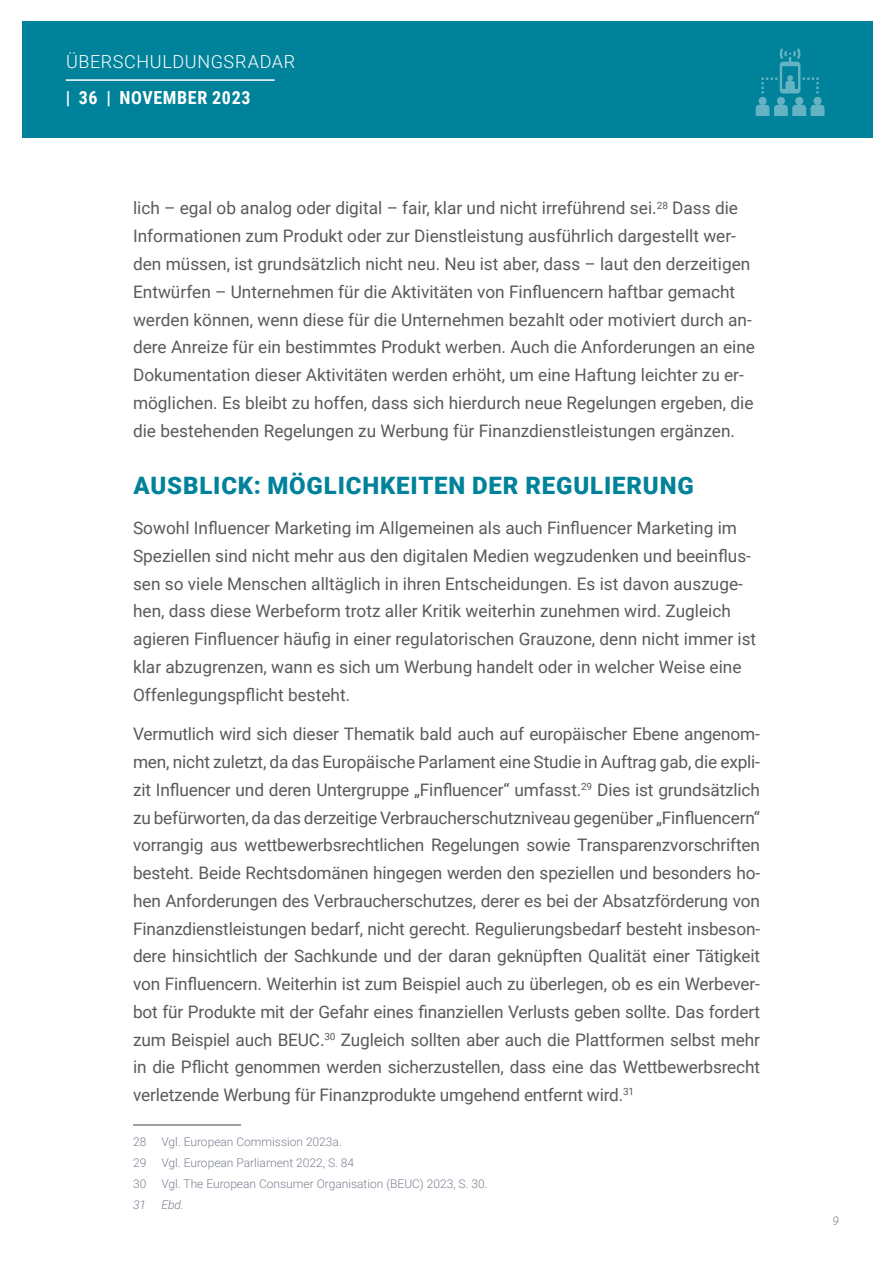
<style>
.page{position:relative;width:893px;height:1263px;background:#fff}
.page>*{position:absolute;margin:0;border:0;box-sizing:border-box;transform-origin:0 0}
.t1{font:900 24px "Roboto";letter-spacing:.035em;color:#00829b}
.t2{font:300 18px "Roboto";letter-spacing:.035em;color:#fff}
.t3{font:700 18px "Roboto Condensed";letter-spacing:.035em;color:#fff}
.t4{font:17.25px/27.8px "Roboto";color:#595a5a}
.t5{font:300 12px "Roboto";color:#7c8191}
.t6{font:italic 300 12px "Roboto";color:#7c8191}
</style>
<div class="page">
<div style="left:22px;top:21px;width:850px;height:117px;background:#00829b"></div>
<img style="left:755px;top:49px;width:70px;height:67px">
<hr style="left:66px;top:79px;width:209px;height:2px;background:#fff">
<hr style="left:133px;top:1124px;width:108px;height:1px;background:#3f434d">
<p class="t2" style="left:66px;top:48px;width:231px">ÜBERSCHULDUNGSRADAR</p>
<p class="t3" style="left:66px;top:85px;width:186px">| 36 | NOVEMBER 2023</p>
<p class="t4" style="left:133px;top:194px;width:623px">lich – egal ob analog oder digital – fair, klar und nicht irreführend sei.<sup>28</sup> Dass die Informationen zum Produkt oder zur Dienstleistung ausführlich dargestellt wer&shy;den müssen, ist grundsätzlich nicht neu. Neu ist aber, dass – laut den derzeitigen Entwürfen – Unternehmen für die Aktivitäten von Finfluencern haftbar gemacht werden können, wenn diese für die Unternehmen bezahlt oder motiviert durch an&shy;dere Anreize für ein bestimmtes Produkt werben. Auch die Anforderungen an eine Dokumentation dieser Aktivitäten werden erhöht, um eine Haftung leichter zu er&shy;möglichen. Es bleibt zu hoffen, dass sich hierdurch neue Regelungen ergeben, die die bestehenden Regelungen zu Werbung für Finanzdienstleistungen ergänzen.</p>
<h1 class="t1" style="left:133px;top:469px;width:562px">AUSBLICK: MÖGLICHKEITEN DER REGULIERUNG</h1>
<p class="t4" style="left:133px;top:513px;width:625px">Sowohl Influencer Marketing im Allgemeinen als auch Finfluencer Marketing im Speziellen sind nicht mehr aus den digitalen Medien wegzudenken und beeinflus&shy;sen so viele Menschen alltäglich in ihren Entscheidungen. Es ist davon auszuge&shy;hen, dass diese Werbeform trotz aller Kritik weiterhin zunehmen wird. Zugleich agieren Finfluencer häufig in einer regulatorischen Grauzone, denn nicht immer ist klar abzugrenzen, wann es sich um Werbung handelt oder in welcher Weise eine Offenlegungspflicht besteht.</p>
<p class="t4" style="left:133px;top:720px;width:629px;text-align:justify">Vermutlich wird sich dieser Thematik bald auch auf europäischer Ebene angenom&shy;men, nicht zuletzt, da das Europäische Parlament eine Studie in Auftrag gab, die expli&shy;zit Influencer und deren Untergruppe „Finfluencer“ umfasst.<sup>29</sup> Dies ist grundsätzlich zu befürworten, da das derzeitige Verbraucherschutzniveau gegenüber „Finfluencern“ vorrangig aus wettbewerbsrechtlichen Regelungen sowie Transparenzvorschriften besteht. Beide Rechtsdomänen hingegen werden den speziellen und besonders ho&shy;hen Anforderungen des Verbraucherschutzes, derer es bei der Absatzförderung von Finanzdienstleistungen bedarf, nicht gerecht. Regulierungsbedarf besteht insbeson&shy;dere hinsichtlich der Sachkunde und der daran geknüpften Qualität einer Tätigkeit von Finfluencern. Weiterhin ist zum Beispiel auch zu überlegen, ob es ein Werbever&shy;bot für Produkte mit der Gefahr eines finanziellen Verlusts geben sollte. Das fordert zum Beispiel auch BEUC.<sup>30</sup> Zugleich sollten aber auch die Plattformen selbst mehr in die Pflicht genommen werden sicherzustellen, dass eine das Wettbewerbsrecht verletzende Werbung für Finanzprodukte umgehend entfernt wird.<sup>31</sup></p>
<p class="t5" style="left:133px;top:1133px;width:15px">28</p>
<p class="t5" style="left:161px;top:1133px;width:182px">Vgl. European Commission 2023a.</p>
<p class="t5" style="left:133px;top:1154px;width:15px">29</p>
<p class="t5" style="left:161px;top:1154px;width:194px">Vgl. European Parliament 2022, S. 84</p>
<p class="t5" style="left:133px;top:1175px;width:15px">30</p>
<p class="t5" style="left:161px;top:1175px;width:328px">Vgl. The European Consumer Organisation (BEUC) 2023, S. 30.</p>
<p class="t6" style="left:133px;top:1196px;width:15px">31</p>
<p class="t6" style="left:161px;top:1196px;width:24px">Ebd.</p>
<p class="t6" style="left:832px;top:1213px;width:8px">9</p>
</div>
